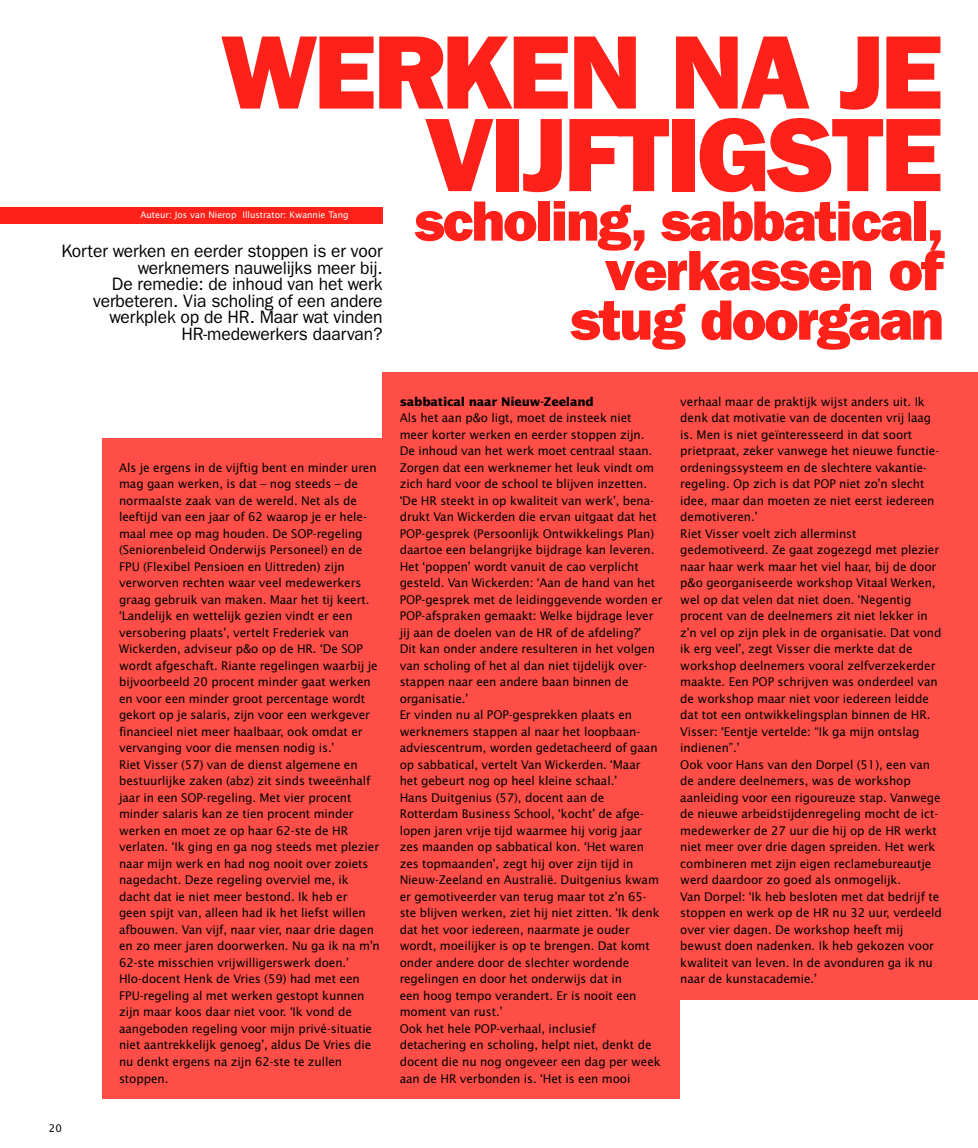
<style>
.page{position:relative;width:978px;height:1148px;background:#fff}
.page>*{position:absolute;margin:0;border:0;box-sizing:border-box;transform-origin:0 0}
.t1{font:800 105px/82.5px "Franklin Gothic";letter-spacing:-.03em;color:#fe2119;text-align:right}
.t2{font:800 57px/49.5px "Franklin Gothic";letter-spacing:-.03em;color:#fe2119;text-align:right}
.t3{font:18px/16.5px "Franklin Gothic";letter-spacing:-.005em;color:#000;text-align:right}
.t4{font:12px/16.5px "Lucida Sans";letter-spacing:-.005em;color:#000}
.t5{font:700 12px "Lucida Sans";letter-spacing:-.015em;color:#000}
.t6{font:10.5px "Lucida Sans";color:#000}
.t7{font:9px "Lucida Sans";letter-spacing:-.005em;color:#fff}
</style>
<div class="page">
<div style="left:663px;top:373px;width:315px;height:627px;background:#fe4e47"></div>
<div style="left:102px;top:439px;width:298px;height:660px;background:#fe4e47"></div>
<div style="left:383px;top:373px;width:297px;height:726px;background:#fe4e47"></div>
<div style="left:0;top:208px;width:383px;height:16px;background:#fe2119"></div>
<h1 class="t1" style="left:221px;top:40px;width:725px">WERKEN NA JE<br>VIJFTIGSTE</h1>
<h2 class="t2" style="left:414px;top:201px;width:532px">scholing, sabbatical, verkassen of<br>stug doorgaan</h2>
<p class="t7" style="left:141px;top:211px;width:210px">Auteur: Jos van Nierop Illustrator: Kwannie Tang</p>
<h3 class="t3" style="left:62px;top:244px;width:323px">Korter werken en eerder stoppen is er voor werknemers nauwelijks meer bij.<br>De remedie: de inhoud van het werk verbeteren. Via scholing of een andere werkplek op de HR. Maar wat vinden HR-medewerkers daarvan?</h3>
<p class="t6" style="left:49px;top:1123px;width:15px">20</p>
<p class="t4" style="left:119px;top:460px;width:262px">Als je ergens in de vijftig bent en minder uren mag gaan werken, is dat – nog steeds – de normaalste zaak van de wereld. Net als de leeftijd van een jaar of 62 waarop je er hele&shy;maal mee op mag houden. De SOP-regeling (Seniorenbeleid Onderwijs Personeel) en de FPU (Flexibel Pensioen en Uittreden) zijn verworven rechten waar veel medewerkers graag gebruik van maken. Maar het tij keert. ‘Landelijk en wettelijk gezien vindt er een versobering plaats’, vertelt Frederiek van Wickerden, adviseur p&amp;o op de HR. ‘De SOP wordt afgeschaft. Riante regelingen waarbij je bijvoorbeeld 20 procent minder gaat werken en voor een minder groot percentage wordt gekort op je salaris, zijn voor een werkgever financieel niet meer haalbaar, ook omdat er vervanging voor die mensen nodig is.’<br>Riet Visser (57) van de dienst algemene en bestuurlijke zaken (abz) zit sinds tweeënhalf jaar in een SOP-regeling. Met vier procent minder salaris kan ze tien procent minder werken en moet ze op haar 62-ste de HR verlaten. ‘Ik ging en ga nog steeds met plezier naar mijn werk en had nog nooit over zoiets nagedacht. Deze regeling overviel me, ik dacht dat ie niet meer bestond. Ik heb er<br>geen spijt van, alleen had ik het liefst willen afbouwen. Van vijf, naar vier, naar drie dagen en zo meer jaren doorwerken. Nu ga ik na m’n 62-ste misschien vrijwilligerswerk doen.’ Hlo-docent Henk de Vries (59) had met een FPU-regeling al met werken gestopt kunnen zijn maar koos daar niet voor. ‘Ik vond de aangeboden regeling voor mijn privé-situatie niet aantrekkelijk genoeg’, aldus De Vries die nu denkt ergens na zijn 62-ste te zullen stoppen.</p>
<p class="t5" style="left:400px;top:396px;width:196px">sabbatical naar Nieuw-Zeeland</p>
<p class="t4" style="left:400px;top:410px;width:265px">Als het aan p&amp;o ligt, moet de insteek niet meer korter werken en eerder stoppen zijn.<br>De inhoud van het werk moet centraal staan.<br>Zorgen dat een werknemer het leuk vindt om zich hard voor de school te blijven inzetten. ‘De HR steekt in op kwaliteit van werk’, bena&shy;drukt Van Wickerden die ervan uitgaat dat het POP-gesprek (Persoonlijk Ontwikkelings Plan) daartoe een belangrijke bijdrage kan leveren.<br>Het ‘poppen’ wordt vanuit de cao verplicht gesteld. Van Wickerden: ‘Aan de hand van het POP-gesprek met de leidinggevende worden er POP-afspraken gemaakt: Welke bijdrage lever jij aan de doelen van de HR of de afdeling?’<br>Dit kan onder andere resulteren in het volgen van scholing of het al dan niet tijdelijk over&shy;stappen naar een andere baan binnen de organisatie.’<br>Er vinden nu al POP-gesprekken plaats en werknemers stappen al naar het loopbaan&shy;adviescentrum, worden gedetacheerd of gaan op sabbatical, vertelt Van Wickerden. ‘Maar<br>het gebeurt nog op heel kleine schaal.’<br>Hans Duitgenius (57), docent aan de Rotterdam Business School, ‘kocht’ de afge&shy;lopen jaren vrije tijd waarmee hij vorig jaar zes maanden op sabbatical kon. ‘Het waren zes topmaanden’, zegt hij over zijn tijd in Nieuw-Zeeland en Australië. Duitgenius kwam er gemotiveerder van terug maar tot z’n 65- ste blijven werken, ziet hij niet zitten. ‘Ik denk dat het voor iedereen, naarmate je ouder wordt, moeilijker is op te brengen. Dat komt onder andere door de slechter wordende regelingen en door het onderwijs dat in<br>een hoog tempo verandert. Er is nooit een moment van rust.’<br>Ook het hele POP-verhaal, inclusief detachering en scholing, helpt niet, denkt de docent die nu nog ongeveer een dag per week aan de HR verbonden is. ‘Het is een mooi</p>
<p class="t4" style="left:680px;top:394px;width:263px">verhaal maar de praktijk wijst anders uit. Ik denk dat motivatie van de docenten vrij laag is. Men is niet geïnteresseerd in dat soort prietpraat, zeker vanwege het nieuwe functie&shy;ordeningssysteem en de slechtere vakantie&shy;regeling. Op zich is dat POP niet zo’n slecht idee, maar dan moeten ze niet eerst iedereen demotiveren.’<br>Riet Visser voelt zich allerminst gedemotiveerd. Ze gaat zogezegd met plezier naar haar werk maar het viel haar, bij de door p&amp;o georganiseerde workshop Vitaal Werken, wel op dat velen dat niet doen. ‘Negentig procent van de deelnemers zit niet lekker in z’n vel op zijn plek in de organisatie. Dat vond ik erg veel’, zegt Visser die merkte dat de workshop deelnemers vooral zelfverzekerder maakte. Een POP schrijven was onderdeel van de workshop maar niet voor iedereen leidde dat tot een ontwikkelingsplan binnen de HR.<br>Visser: ‘Eentje vertelde: “Ik ga mijn ontslag indienen”.’<br>Ook voor Hans van den Dorpel (51), een van de andere deelnemers, was de workshop aanleiding voor een rigoureuze stap. Vanwege de nieuwe arbeidstijdenregeling mocht de ict&shy;medewerker de 27 uur die hij op de HR werkt niet meer over drie dagen spreiden. Het werk combineren met zijn eigen reclamebureautje werd daardoor zo goed als onmogelijk.<br>Van Dorpel: ‘Ik heb besloten met dat bedrijf te stoppen en werk op de HR nu 32 uur, verdeeld over vier dagen. De workshop heeft mij bewust doen nadenken. Ik heb gekozen voor kwaliteit van leven. In de avonduren ga ik nu naar de kunstacademie.’</p>
</div>
